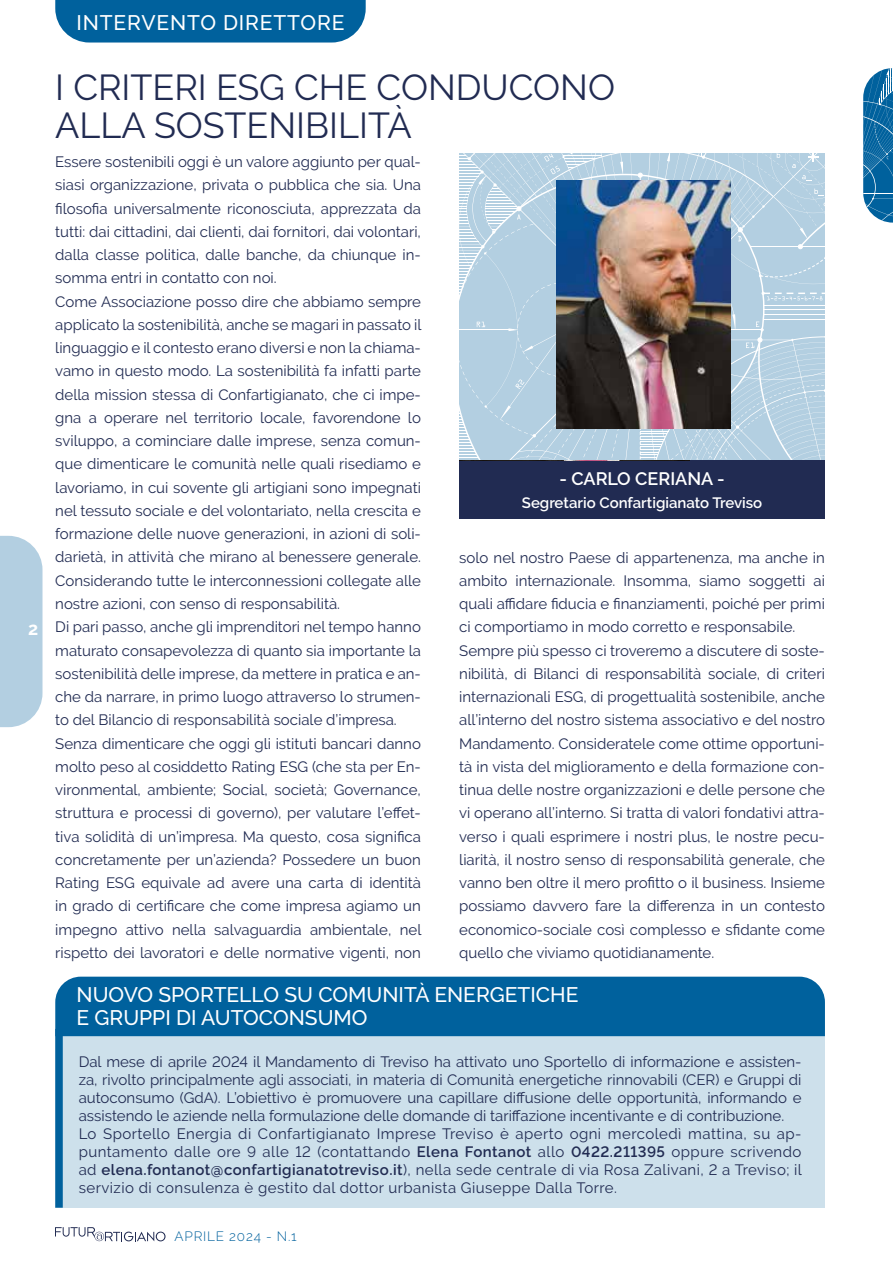
<style>
.page{position:relative;width:893px;height:1263px;background:#fff}
.page>*{position:absolute;margin:0;border:0;box-sizing:border-box;transform-origin:0 0}
.t1{font:36px/37.5px "Raleway";color:#212b52}
.t2{font:500 21px/22.5px "Raleway";color:#fff}
.t3{font:500 21px "Raleway";letter-spacing:.04em;color:#fff}
.t4{font:600 18px "Raleway";color:#fff}
.t5{font:700 18px "Raleway";color:#fff}
.t6{font:15px/23.2px "Raleway";color:#212b52}
.t7{font:600 15px "Raleway";color:#fff}
.t8{font:300 13.5px "Raleway";letter-spacing:.06em;color:#00619d}
.s1{font-weight:600}
</style>
<div class="page">
<svg style="left:55px;top:1227px;width:111px;height:14px"></svg>
<svg style="left:0;top:536px;width:43px;height:191px;background:#b8d2e3"></svg>
<svg style="left:863px;top:68px;width:30px;height:155px;background:#2e7dae"></svg>
<svg style="left:460px;top:153px;width:365px;height:308px;background:#b7d1e1"></svg>
<div style="left:459px;top:461px;width:366px;height:58px;background:#212b52"></div>
<img style="left:556px;top:181px;width:175px;height:247px">
<div style="left:55px;top:0;width:311px;height:43px;background:#00619d"></div>
<div style="left:55px;top:1036px;width:770px;height:172px;background:#cde0eb"></div>
<div style="left:55px;top:977px;width:770px;height:59px;background:#00619d"></div>
<div style="left:55px;top:1029px;width:8px;height:179px;background:#00619d"></div>
<p class="t5" style="left:28px;top:618px;width:12px">2</p>
<h2 class="t3" style="left:77px;top:10px;width:269px">INTERVENTO DIRETTORE</h2>
<h1 class="t1" style="left:55px;top:69px;width:561px">I CRITERI ESG CHE CONDUCONO<br>ALLA SOSTENIBILITÀ</h1>
<p class="t6" style="left:55px;top:150px;width:368px">Essere sostenibili oggi è un valore aggiunto per qual&shy;siasi organizzazione, privata o pubblica che sia. Una filosofia universalmente riconosciuta, apprezzata da tutti: dai cittadini, dai clienti, dai fornitori, dai volontari, dalla classe politica, dalle banche, da chiunque in&shy;somma entri in contatto con noi.<br>Come Associazione posso dire che abbiamo sempre applicato la sostenibilità, anche se magari in passato il linguaggio e il contesto erano diversi e non la chiama&shy;vamo in questo modo. La sostenibilità fa infatti parte della mission stessa di Confartigianato, che ci impe&shy;gna a operare nel territorio locale, favorendone lo sviluppo, a cominciare dalle imprese, senza comun&shy;que dimenticare le comunità nelle quali risediamo e lavoriamo, in cui sovente gli artigiani sono impegnati nel tessuto sociale e del volontariato, nella crescita e formazione delle nuove generazioni, in azioni di soli&shy;darietà, in attività che mirano al benessere generale.<br>Considerando tutte le interconnessioni collegate alle nostre azioni, con senso di responsabilità.<br>Di pari passo, anche gli imprenditori nel tempo hanno maturato consapevolezza di quanto sia importante la sostenibilità delle imprese, da mettere in pratica e an&shy;che da narrare, in primo luogo attraverso lo strumen&shy;to del Bilancio di responsabilità sociale d’impresa.<br>Senza dimenticare che oggi gli istituti bancari danno molto peso al cosiddetto Rating ESG (che sta per En&shy;vironmental, ambiente; Social, società; Governance, struttura e processi di governo), per valutare l’effet&shy;tiva solidità di un’impresa. Ma questo, cosa significa concretamente per un’azienda? Possedere un buon Rating ESG equivale ad avere una carta di identità in grado di certificare che come impresa agiamo un impegno attivo nella salvaguardia ambientale, nel rispetto dei lavoratori e delle normative vigenti, non</p>
<p class="t4" style="left:559px;top:468px;width:167px">- CARLO CERIANA -</p>
<p class="t7" style="left:522px;top:494px;width:242px">Segretario Confartigianato Treviso</p>
<p class="t6" style="left:459px;top:546px;width:367px">solo nel nostro Paese di appartenenza, ma anche in ambito internazionale. Insomma, siamo soggetti ai quali affidare fiducia e finanziamenti, poiché per primi ci comportiamo in modo corretto e responsabile.<br>Sempre più spesso ci troveremo a discutere di soste&shy;nibilità, di Bilanci di responsabilità sociale, di criteri internazionali ESG, di progettualità sostenibile, anche all’interno del nostro sistema associativo e del nostro Mandamento. Consideratele come ottime opportuni&shy;tà in vista del miglioramento e della formazione con&shy;tinua delle nostre organizzazioni e delle persone che vi operano all’interno. Si tratta di valori fondativi attra&shy;verso i quali esprimere i nostri plus, le nostre pecu&shy;liarità, il nostro senso di responsabilità generale, che vanno ben oltre il mero profitto o il business. Insieme possiamo davvero fare la differenza in un contesto economico-sociale così complesso e sfidante come quello che viviamo quotidianamente.</p>
<h2 class="t2" style="left:77px;top:983px;width:503px">NUOVO SPORTELLO SU COMUNITÀ ENERGETICHE<br>E GRUPPI DI AUTOCONSUMO</h2>
<p class="t6" style="left:79px;top:1053px;width:725px;line-height:18px">Dal mese di aprile 2024 il Mandamento di Treviso ha attivato uno Sportello di informazione e assisten&shy;za, rivolto principalmente agli associati, in materia di Comunità energetiche rinnovabili (CER) e Gruppi di autoconsumo (GdA). L’obiettivo è promuovere una capillare diffusione delle opportunità, informando e assistendo le aziende nella formulazione delle domande di tariffazione incentivante e di contribuzione.<br>Lo Sportello Energia di Confartigianato Imprese Treviso è aperto ogni mercoledì mattina, su ap&shy;puntamento dalle ore 9 alle 12 (contattando <span class="s1">Elena Fontanot</span> allo <span class="s1">0422.211395</span> oppure scrivendo ad <span class="s1">elena.fontanot@confartigianatotreviso.it</span>), nella sede centrale di via Rosa Zalivani, 2 a Treviso; il servizio di consulenza è gestito dal dottor urbanista Giuseppe Dalla Torre.</p>
<p class="t8" style="left:175px;top:1228px;width:124px">APRILE 2024 - N.1</p>
</div>
